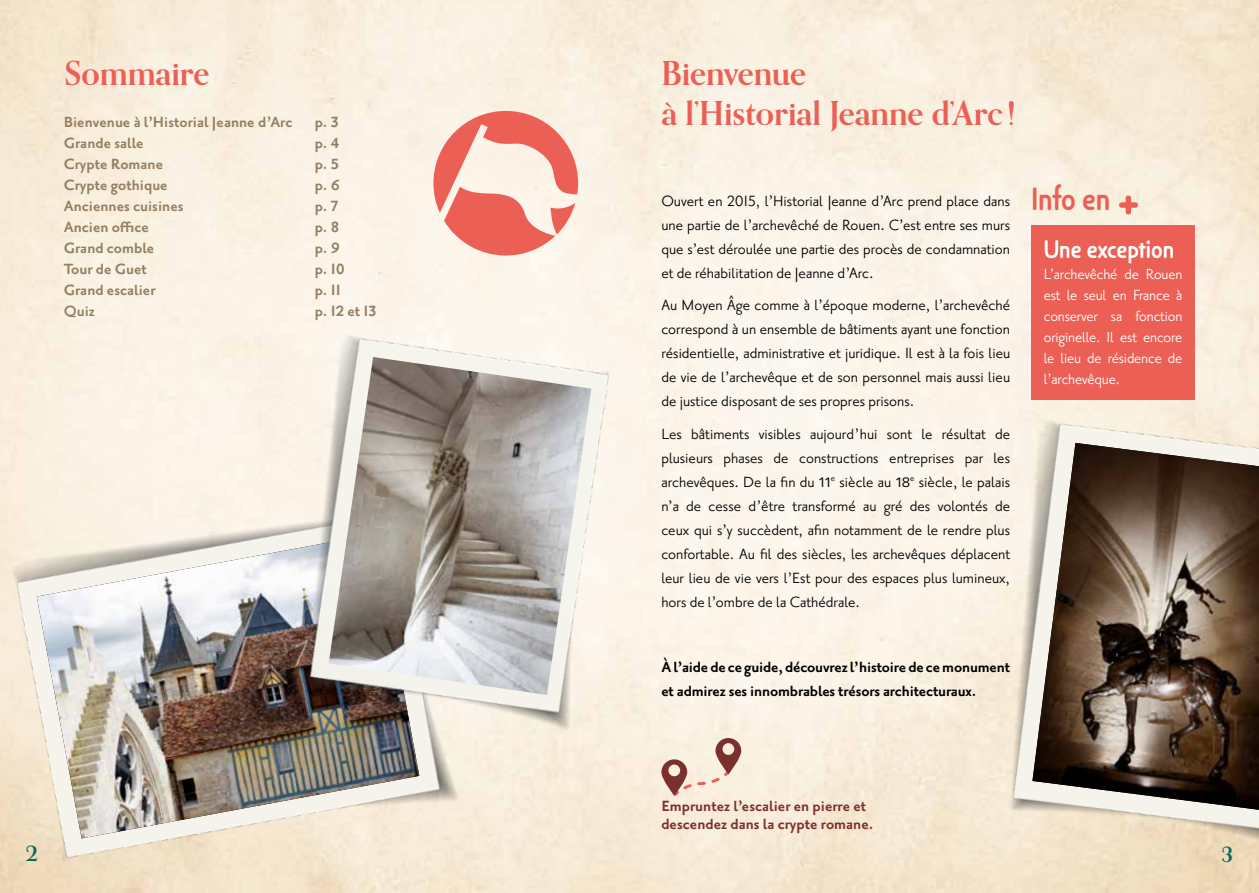
<style>
.page{position:relative;width:1259px;height:893px;background:#fff}
.page>*{position:absolute;margin:0;border:0;box-sizing:border-box;transform-origin:0 0}
.t1{font:500 36px "Anca";color:#ec5f55}
.t2{font:700 33px/39.6px "Orpheus Pro";color:#ec5f55}
.t3{font:500 28.5px "Anca";letter-spacing:-.005em;color:#fff}
.t4{font:700 21px "Orpheus Pro";color:#0b675a}
.t5{font:18px/24px "Priori Sans OT";color:#000;text-align:justify}
.t6{font:700 18px/21px "Priori Sans OT";color:#947f62}
.t7{font:700 18px/24px "Priori Sans OT";letter-spacing:-.01em;color:#000}
.t8{font:700 18px/18px "Priori Sans OT";color:#7c302e}
.t9{font:17.85px/21px "Priori Sans OT";letter-spacing:-.01em;color:#fff;text-align:justify}
.s1{font-family:"Amsi Pro";font-size:13.5px}
</style>
<div class="page">
<svg style="left:433px;top:111px;width:145px;height:145px;background:#f4aba1"></svg>
<div style="left:1031px;top:225px;width:164px;height:175px;background:#ec5f55"></div>
<svg style="left:661px;top:738px;width:80px;height:59px;background:#ddc4b6"></svg>
<svg style="left:1119px;top:195px;width:19px;height:19px"></svg>
<img style="left:963px;top:393px;width:296px;height:468px">
<img style="left:1032px;top:443px;width:227px;height:367px">
<img style="left:0;top:463px;width:478px;height:430px">
<img style="left:37px;top:534px;width:382px;height:304px">
<img style="left:264px;top:311px;width:384px;height:436px">
<img style="left:329px;top:357px;width:262px;height:338px">
<h2 class="t2" style="left:65px;top:53px;width:146px">Sommaire</h2>
<p class="t6" style="left:64px;top:111px;width:230px">Bienvenue à l’Historial Jeanne d’Arc<br>Grande salle<br>Crypte Romane<br>Crypte gothique<br>Anciennes cuisines<br>Ancien office<br>Grand comble<br>Tour de Guet<br>Grand escalier<br>Quiz</p>
<p class="t6" style="left:315px;top:111px;width:63px">p.3<br>p.4<br>p.5<br>p.6<br>p.7<br>p.8<br>p.9<br>p. 10<br>p. 11<br>p. 12 et 13</p>
<h2 class="t2" style="left:661px;top:53px;width:355px">Bienvenue<br>à l’Historial Jeanne d’Arc !</h2>
<p class="t5" style="left:661px;top:189px;width:350px">Ouvert en 2015, l’Historial Jeanne d’Arc prend place dans une partie de l’archevêché de Rouen. C’est entre ses murs que s’est déroulée une partie des procès de condamnation et de réhabilitation de Jeanne d’Arc.</p>
<p class="t5" style="left:661px;top:294px;width:350px">Au Moyen Âge comme à l’époque moderne, l’archevêché correspond à un ensemble de bâtiments ayant une fonction résidentielle, administrative et juridique. Il est à la fois lieu de vie de l’archevêque et de son personnel mais aussi lieu de justice disposant de ses propres prisons.</p>
<p class="t5" style="left:661px;top:422px;width:350px">Les bâtiments visibles aujourd’hui sont le résultat de plusieurs phases de constructions entreprises par les archevêques. De la fin du <span class="s1">11</span><sup>e</sup> siècle au <span class="s1">18</span><sup>e</sup> siècle, le palais n’a de cesse d’être transformé au gré des volontés de ceux qui s’y succèdent, afin notamment de le rendre plus confortable. Au fil des siècles, les archevêques déplacent leur lieu de vie vers l’Est pour des espaces plus lumineux, hors de l’ombre de la Cathédrale.</p>
<p class="t7" style="left:661px;top:655px;width:350px">À l’aide de ce guide, découvrez l’histoire de ce monument et admirez ses innombrables trésors architecturaux.</p>
<h1 class="t1" style="left:1031px;top:177px;width:80px">Info en</h1>
<h3 class="t3" style="left:1043px;top:232px;width:132px">Une exception</h3>
<p class="t9" style="left:1043px;top:264px;width:140px">L’archevêché de Rouen est le seul en France à conserver sa fonction originelle. Il est encore le lieu de résidence de l’archevêque.</p>
<p class="t8" style="left:661px;top:797px;width:213px">Empruntez l’escalier en pierre et descendez dans la crypte romane.</p>
<p class="t4" style="left:26px;top:841px;width:14px">2</p>
<p class="t4" style="left:1221px;top:842px;width:13px">3</p>
</div>
